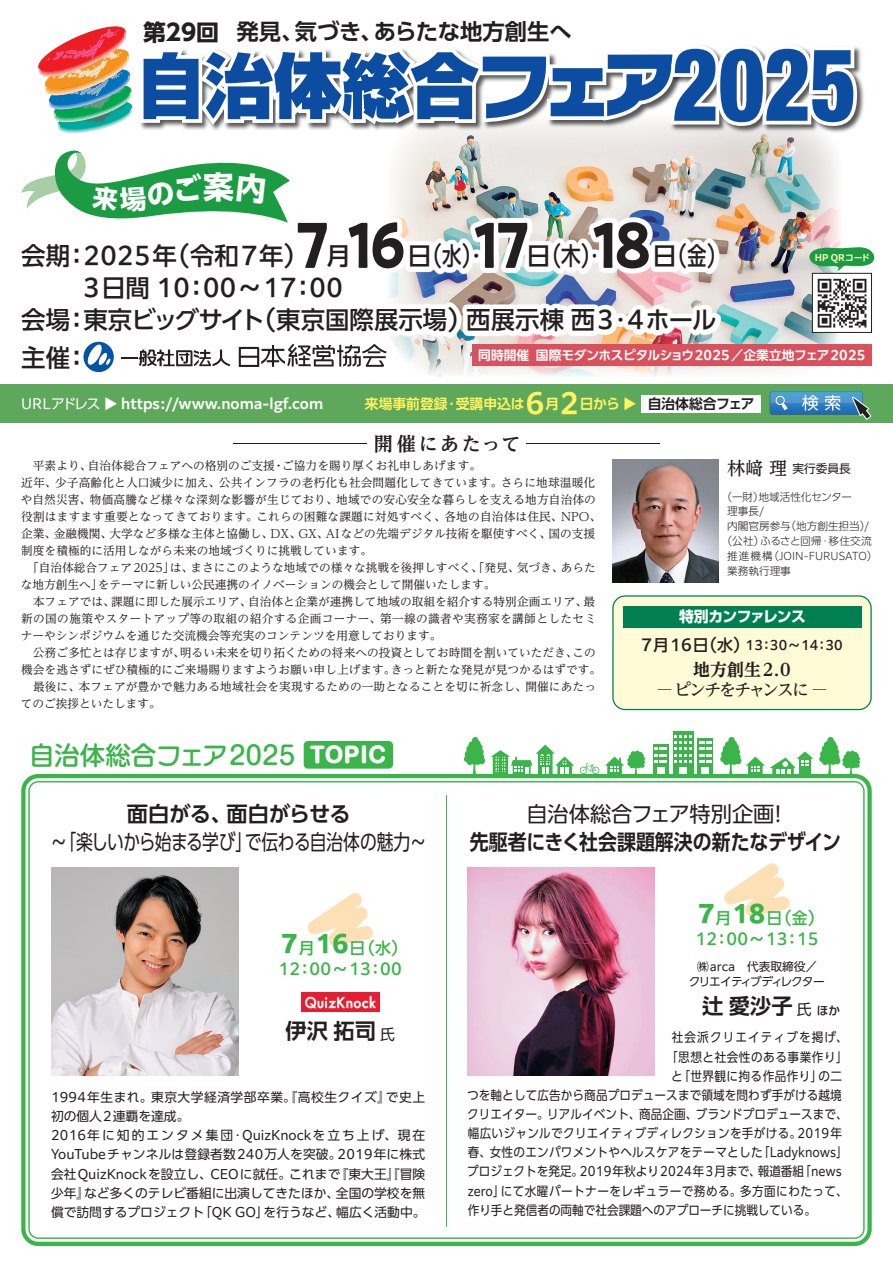
<style>
.page{position:relative;width:893px;height:1263px;background:#fff}
.page>*{position:absolute;margin:0;border:0;box-sizing:border-box;transform-origin:0 0}
.t1{font:900 condensed 101.7px "Helvetica Neue";color:#0d4da1;scale:.87 1}
.t2{font:700 61.05px "PA1 Gothic Std N";color:#231f20;scale:.84 1}
.t3{font:500 25.5px "P Kamo Limep Pro N";color:#3ab54a}
.t4{font:500 24.45px/32px "PUD Shin Go Pr 6 N";color:#231f20}
.t5{font:500 24.45px "PUD Shin Go Pr 6 N";letter-spacing:.02em;color:#231f20}
.t6{font:700 23.85px "PUD Shin Go Pr 6 N";color:#3ab54a}
.t7{font:700 22.95px "UD Shin Go Pro";color:#231f20}
.t8{font:700 22.35px "PUD Shin Go Pr 6 N De";letter-spacing:-.005em;color:#231f20}
.t9{font:21.3px "PUD Shin Go Pr 6 N";letter-spacing:-.015em;color:#231f20;scale:.79 1}
.t10{font:700 21.3px "PUD Shin Go Pr 6 N De";color:#231f20;scale:.89 1}
.t11{font:21.3px "PUD Shin Go Pr 6 N";letter-spacing:-.015em;color:#231f20}
.t12{font:700 21.3px "PUD Shin Go Pr 6 N De";letter-spacing:-.02em;color:#231f20}
.t13{font:700 21.3px "PUD Shin Go Pr 6 N De";color:#231f20}
.t14{font:700 19.2px "UD Reimin Pr 6 N";letter-spacing:.12em;color:#231f20}
.t15{font:500 16.95px "UD Reimin Pr 6 N";letter-spacing:-.12em;color:#231f20;scale:.8 1}
.t16{font:700 expanded 16.95px "UD Reimin Pr 6 N";color:#231f20}
.t17{font:500 15.9px/21.3px "PUD Shin Go Pr 6 N";letter-spacing:.02em;color:#3ab54a}
.t18{font:700 14.85px "PUD Shin Go Pr 6 N";letter-spacing:-.05em;color:#fff}
.t19{font:700 13.8px "PUD Shin Go Pr 6 N De";color:#fff}
.t20{font:700 13.8px "PUD Shin Go Pr 6 N De";color:#fff461}
.t21{font:12.75px/19.2px "PUD Shin Go Pr 6 N";letter-spacing:.01em;color:#231f20}
.t22{font:12.75px "PUD Shin Go Pr 6 N";letter-spacing:.01em;color:#231f20;scale:.91 1}
.t23{font:12.75px "PUD Shin Go Pr 6 N";letter-spacing:.04em;color:#231f20;scale:.91 1}
.t24{font:700 12.75px "PUD Shin Go Pr 6 N De";color:#fff}
.t25{font:500 12.75px "PUD Shin Go Pr 6 N";letter-spacing:.02em;color:#231f20}
.t26{font:12.75px "PUD Shin Go Pr 6 N";letter-spacing:.045em;color:#231f20;scale:.91 1}
.t27{font:12.75px "PUD Shin Go Pr 6 N";letter-spacing:.035em;color:#231f20;scale:.91 1}
.t28{font:12.75px "PUD Shin Go Pr 6 N";letter-spacing:.095em;color:#231f20;scale:.91 1}
.t29{font:11.7px/17px "UD Reimin Pr 6 N";color:#231f20}
.t30{font:11.7px/14.9px "PUD Shin Go Pr 6 N";letter-spacing:-.055em;color:#231f20;text-align:center}
.t31{font:11.7px "PUD Shin Go Pr 6 N";letter-spacing:-.02em;color:#231f20}
.t32{font:500 11.7px "PUD Shin Go Pr 6 N";color:#231f20}
.t33{font:300 10.65px "PUD Shin Go Pr 6 N";color:#231f20}
.t34{font:300 10.65px "PUD Shin Go Pr 6 N";letter-spacing:.02em;color:#231f20}
.t35{font:700 8.7px "PUD Shin Go Pr 6 N De";color:#fffac1}
.s1{font-family:"PUD Shin Go Pr 6 N";font-weight:400}
.s2{font-family:"PUD Shin Go Pr 6 N"}
.s3{font-size:27.6px}
.s4{color:#231f20}
.s5{font-size:22.95px}
.s6{font-weight:800;font-size:21.3px;color:#fff}
.s7{font-family:"UD Reimin Pr 6 N";font-weight:500;font-size:18px}
.s8{font-size:15.9px}
.s9{font-weight:700;font-size:23.85px}
.s10{font-family:"PUD Shin Go Pr 6 N";font-weight:400;font-size:14.85px}
</style>
<div class="page">
<img style="left:721px;top:225px;width:121px;height:144px">
<div style="left:0;top:385px;width:893px;height:38px;background:#5da85a"></div>
<div style="left:21px;top:774px;width:851px;height:472px;border:4px solid #3ab54a;border-radius:15px"></div>
<svg style="left:770px;top:391px;width:101px;height:29px"></svg>
<svg style="left:819px;top:737px;width:41px;height:37px"></svg>
<svg style="left:720px;top:737px;width:93px;height:37px"></svg>
<svg style="left:698px;top:738px;width:15px;height:36px"></svg>
<svg style="left:699px;top:741px;width:12px;height:32px"></svg>
<div style="left:673px;top:731px;width:20px;height:43px;background:#3ab54a"></div>
<svg style="left:674px;top:735px;width:18px;height:38px"></svg>
<svg style="left:653px;top:744px;width:15px;height:30px"></svg>
<svg style="left:655px;top:747px;width:12px;height:26px"></svg>
<svg style="left:605px;top:750px;width:40px;height:24px"></svg>
<svg style="left:580px;top:763px;width:19px;height:11px"></svg>
<svg style="left:491px;top:744px;width:83px;height:30px"></svg>
<svg style="left:464px;top:737px;width:21px;height:37px"></svg>
<div style="left:304px;top:741px;width:89px;height:28px;background:#3ab54a;border-radius:4px"></div>
<svg style="left:724px;top:863px;width:66px;height:53px"></svg>
<svg style="left:307px;top:893px;width:66px;height:53px"></svg>
<svg style="left:84px;top:225px;width:637px;height:152px"></svg>
<div style="left:83px;top:342px;width:31px;height:30px;background:#0154a6;border-radius:50%"></div>
<svg style="left:87px;top:343px;width:24px;height:22px"></svg>
<svg style="left:239px;top:344px;width:147px;height:23px"></svg>
<svg style="left:121px;top:349px;width:109px;height:17px"></svg>
<div style="left:641px;top:395px;width:119px;height:17px;background:#fff"></div>
<div style="left:472px;top:344px;width:400px;height:22px;background:#d9515c"></div>
<img style="left:612px;top:459px;width:107px;height:124px">
<div style="left:613px;top:596px;width:258px;height:113px;background:#fffbd6;border-radius:12px"></div>
<div style="left:612px;top:595px;width:260px;height:115px;border:1px solid #007f52;border-radius:12px"></div>
<div style="left:623px;top:606px;width:238px;height:21px;background:#007f52"></div>
<hr style="left:446px;top:795px;width:1px;height:432px;background:#3ab54a">
<img style="left:301px;top:993px;width:78px;height:19px">
<img style="left:51px;top:867px;width:187px;height:209px">
<img style="left:468px;top:867px;width:187px;height:209px">
<div style="left:812px;top:273px;width:59px;height:59px;background:#fff"></div>
<img style="left:817px;top:278px;width:50px;height:50px">
<div style="left:812px;top:273px;width:60px;height:60px;border:1px solid #231f20"></div>
<svg style="left:809px;top:245px;width:66px;height:26px"></svg>
<svg style="left:21px;top:26px;width:840px;height:199px"></svg>
<h3 class="t7" style="left:143px;top:13px;width:77px">第29回</h3>
<h3 class="t8" style="left:236px;top:19px;width:337px">発見、気づき、あらたな地方創生へ</h3>
<h1 class="t1" style="left:672px;top:22px;width:213px">2025</h1>
<h2 class="t2" style="left:592px;top:206px;width:71px">18</h2>
<h2 class="t2" style="left:297px;top:206px;width:131px">7 16</h2>
<h2 class="t2" style="left:474px;top:206px;width:67px">17</h2>
<h3 class="t4" style="left:652px;top:241px;width:75px">日（金）</h3>
<h3 class="t4" style="left:21px;top:273px;width:697px">　　 3日間 10：00～17：00<br>会場：東京ビッグサイト（東京国際展示場）西展示棟 西3・4ホール</h3>
<h3 class="t4" style="left:21px;top:343px;width:69px">主催：</h3>
<h3 class="t5" style="left:21px;top:243px;width:288px">会期：2025年（令和7年）</h3>
<h3 class="t4" style="left:326px;top:241px;width:26px">月</h3>
<h3 class="t4" style="left:407px;top:241px;width:83px">日（水）・</h3>
<h3 class="t4" style="left:527px;top:241px;width:79px">日（木）・</h3>
<p class="t35" style="left:815px;top:253px;width:57px">HP QRコード</p>
<p class="t24" style="left:478px;top:348px;width:389px">同時開催 国際モダンホスピタルショウ2025／企業立地フェア2025</p>
<p class="t19" style="left:21px;top:396px;width:303px"><span class="s1">URLアドレス</span> <span class="s2">▶</span> https://www.noma-lgf.com</p>
<p class="t20" style="left:365px;top:396px;width:391px">来場事前登録・受講申込は<span class="s3">6</span>月<span class="s3">2</span>日から ▶ <span class="s4">自治体総合フェア</span></p>
<h3 class="t14" style="left:233px;top:428px;width:428px"><span class="s5">─</span> 開催にあたって <span class="s5">─</span></h3>
<p class="t29" style="left:21px;top:456px;width:582px">　平素より、自治体総合フェアへの格別のご支援・ご協力を賜り厚くお礼申しあげます。<br>近年、少子高齢化と人口減少に加え、公共インフラの老朽化も社会問題化してきています。さらに地球温暖化や自然災害、物価高騰など様々な深刻な影響が生じており、地域での安心安全な暮らしを支える地方自治体の役割はますます重要となってきております。これらの困難な課題に対処すべく、各地の自治体は住民、NPO、企業、金融機関、大学など多様な主体と協働し、DX、GX、AIなどの先端デジタル技術を駆使すべく、国の支援制度を積極的に活用しながら未来の地域づくりに挑戦しています。<br>　「自治体総合フェア2025」は、まさにこのような地域での様々な挑戦を後押しすべく、「発見、気づき、あらたな地方創生へ」をテーマに新しい公民連携のイノベーションの機会として開催いたします。<br>　本フェアでは、課題に即した展示エリア、自治体と企業が連携して地域の取組を紹介する特別企画エリア、最新の国の施策やスタートアップ等の取組の紹介する企画コーナー、第一線の識者や実務家を講師としたセミナーやシンポジウムを通じた交流機会等充実のコンテンツを用意しております。<br>　公務ご多忙とは存じますが、明るい未来を切り拓くための将来への投資としてお時間を割いていただき、この機会を逃さずにぜひ積極的にご来場賜りますようお願い申し上げます。きっと新たな発見が見つかるはずです。　最後に、本フェアが豊かで魅力ある地域社会を実現するための一助となることを切に祈念し、開催にあたってのご挨拶といたします。</p>
<h3 class="t3" style="left:29px;top:734px;width:358px">自治体総合フェア2025 <span class="s6">TOPIC</span></h3>
<p class="t31" style="left:727px;top:462px;width:125px"><span class="s7">林﨑 理</span>実行委員長</p>
<p class="t33" style="left:721px;top:488px;width:132px">（一財）地域活性化センター</p>
<p class="t33" style="left:727px;top:503px;width:38px">理事長/</p>
<p class="t33" style="left:727px;top:518px;width:145px">内閣官房参与（地方創生担当）/</p>
<p class="t34" style="left:721px;top:533px;width:152px">（公社）ふるさと回帰・移住交流</p>
<p class="t33" style="left:727px;top:548px;width:152px">推進機構（JOIN-FURUSATO）</p>
<p class="t33" style="left:727px;top:563px;width:65px">業務執行理事</p>
<p class="t18" style="left:679px;top:608px;width:128px">特別カンファレンス</p>
<p class="t25" style="left:641px;top:638px;width:203px"><span class="s8">7月16日（水）</span>13：30～14：30</p>
<h3 class="t16" style="left:693px;top:655px;width:99px">地方創生2.0</h3>
<h3 class="t15" style="left:658px;top:676px;width:212px">─ ピンチをチャンスに ─</h3>
<h3 class="t12" style="left:127px;top:803px;width:225px">面白がる、面白がらせる</h3>
<h3 class="t9" style="left:50px;top:830px;width:478px">～「楽しいから始まる学び」で伝わる自治体の魅力～</h3>
<h3 class="t11" style="left:527px;top:803px;width:264px">自治体総合フェア特別企画！</h3>
<h3 class="t10" style="left:470px;top:830px;width:419px">先駆者にきく社会課題解決の新たなデザイン</h3>
<h3 class="t17" style="left:698px;top:908px;width:127px"><span class="s9">7</span>月<span class="s9">18</span>日（金）</h3>
<h3 class="t6" style="left:281px;top:931px;width:18px">7</h3>
<h3 class="t17" style="left:695px;top:929px;width:125px">12：00～13：15</h3>
<h3 class="t17" style="left:279px;top:938px;width:130px;text-indent:20px">月<span class="s9">16</span>日（水）<br>12：00～13：00</h3>
<p class="t30" style="left:689px;top:960px;width:138px">㈱arca　代表取締役／<br>クリエイティブディレクター</p>
<h3 class="t13" style="left:702px;top:994px;width:111px">辻 愛沙子 <span class="s10">氏</span></h3>
<p class="t32" style="left:817px;top:1004px;width:25px">ほか</p>
<h3 class="t13" style="left:285px;top:1019px;width:111px">伊沢 拓司 <span class="s10">氏</span></h3>
<p class="t21" style="left:51px;top:1088px;width:376px">1994年生まれ。東京大学経済学部卒業。『高校生クイズ』で史上初の個人2連覇を達成。<br>2016年に知的エンタメ集団・QuizKnockを立ち上げ、現在YouTubeチャンネルは登録者数240万人を突破。2019年に株式会社QuizKnockを設立し、CEOに就任。これまで『東大王』『冒険少年』など多くのテレビ番組に出演してきたほか、全国の学校を無償で訪問するプロジェクト「QK GO」を行うなど、幅広く活動中。</p>
<p class="t28" style="left:672px;top:1030px;width:195px">社会派クリエイティブを掲げ、</p>
<p class="t26" style="left:666px;top:1050px;width:201px">「思想と社会性のある事業作り」</p>
<p class="t27" style="left:671px;top:1069px;width:189px">と「世界観に拘る作品作り」の二</p>
<p class="t22" style="left:467px;top:1088px;width:413px">つを軸として広告から商品プロデュースまで領域を問わず手がける越境</p>
<p class="t22" style="left:467px;top:1107px;width:420px">クリエイター。リアルイベント、商品企画、ブランドプロデュースまで、</p>
<p class="t22" style="left:468px;top:1126px;width:413px">幅広いジャンルでクリエイティブディレクションを手がける。2019年</p>
<p class="t22" style="left:468px;top:1145px;width:419px">春、女性のエンパワメントやヘルスケアをテーマとした「Ladyknows」</p>
<p class="t22" style="left:467px;top:1164px;width:413px">プロジェクトを発足。2019年秋より2024年3月まで、報道番組「news</p>
<p class="t23" style="left:468px;top:1184px;width:419px">zero」にて水曜パートナーをレギュラーで務める。多方面にわたって、</p>
<p class="t22" style="left:468px;top:1203px;width:384px">作り手と発信者の両軸で社会課題へのアプローチに挑戦している。</p>
</div>
